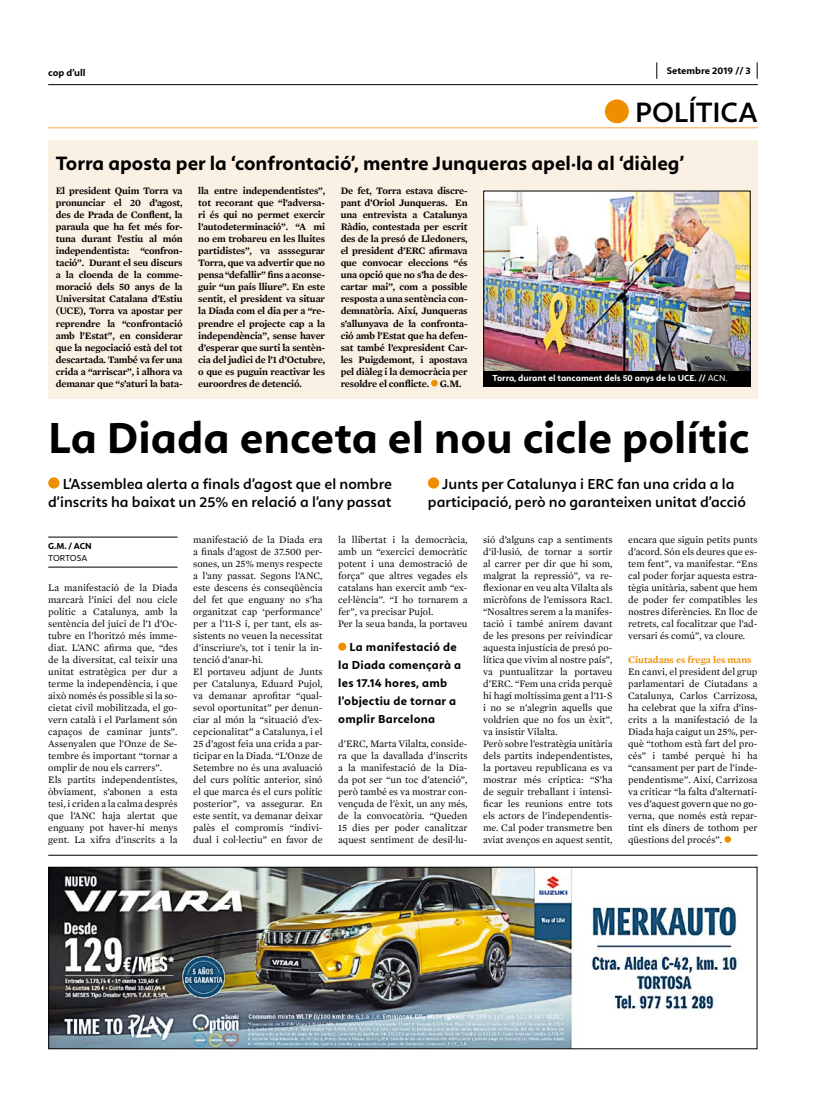
<style>
.page{position:relative;width:820px;height:1106px;background:#fff}
.page>*{position:absolute;margin:0;border:0;box-sizing:border-box;transform-origin:0 0}
.t1{font:700 45px "Calima";color:#000}
.t2{font:600 29px "Calima";letter-spacing:-.005em;color:#000}
.t3{font:700 20px "Calima";color:#000}
.t4{font:600 15px/18px "Calima";color:#000;text-align:right}
.t5{font:700 12px/18px "Calima";letter-spacing:.02em;color:#000}
.t6{font:10px/12px "Mercury Text G1";color:#000}
.t7{font:600 10px/12px "Mercury Text G1";letter-spacing:-.015em;color:#000;text-align:justify}
.t8{font:700 10px "Calima";color:#000}
.t9{font:600 10px "Mercury Text G1";color:#ef8f00}
.t10{font:700 9px "Calima";color:#fff}
.t11{font:700 9px "Calima";color:#000}
.t12{font:9px "Calima";letter-spacing:-.015em;color:#000}
.s1{font-weight:400}
</style>
<div class="page">
<hr style="left:48px;top:84px;width:709px;height:1px;background:#000">
<svg style="left:656px;top:62px;width:1px;height:17px"></svg>
<svg style="left:756px;top:62px;width:1px;height:17px"></svg>
<div style="left:48px;top:477px;width:11px;height:11px;background:#ef8f00;border-radius:50%"></div>
<div style="left:428px;top:477px;width:11px;height:11px;background:#ef8f00;border-radius:50%"></div>
<hr style="left:48px;top:127px;width:709px;height:1px;background:#f4ab47">
<div style="left:604px;top:99px;width:24px;height:24px;background:#ef8f00;border-radius:50%"></div>
<hr style="left:48px;top:854px;width:709px;height:1px;background:#000">
<div style="left:48px;top:140px;width:709px;height:258px;background:#fbf0e4"></div>
<svg style="left:431px;top:380px;width:6px;height:6px"></svg>
<img style="left:50px;top:868px;width:687px;height:179px">
<div style="left:48px;top:866px;width:709px;height:183px;border:1px solid #000"></div>
<img style="left:485px;top:192px;width:263px;height:179px">
<div style="left:483px;top:190px;width:267px;height:196px;border:1px solid #000"></div>
<svg style="left:724px;top:836px;width:6px;height:6px"></svg>
<hr style="left:48px;top:566px;width:129px;height:1px;background:#000">
<hr style="left:48px;top:536px;width:129px;height:1px;background:#000">
<div style="left:483px;top:371px;width:267px;height:15px;background:#000"></div>
<div style="left:338px;top:642px;width:8px;height:8px;background:#ef8f00;border-radius:50%"></div>
<p class="t8" style="left:48px;top:67px;width:39px">cop d’ull</p>
<p class="t8" style="left:666px;top:65px;width:85px">Setembre 2019 // 3</p>
<h2 class="t2" style="left:635px;top:96px;width:124px">POLÍTICA</h2>
<h3 class="t3" style="left:56px;top:152px;width:629px">Torra aposta per la ‘confrontació’, mentre Junqueras apel·la al ‘diàleg’</h3>
<p class="t7" style="left:56px;top:185px;width:128px">El president Quim Torra va pronunciar el 20 d’agost, des de Prada de Conflent, la paraula que ha fet més for&shy;tuna durant l’estiu al món independentista: “confron&shy;tació”. Durant el seu discurs a la cloenda de la comme&shy;moració dels 50 anys de la Universitat Catalana d’Estiu (UCE), Torra va apostar per reprendre la “confrontació amb l’Estat”, en considerar que la negociació està del tot descartada. També va fer una crida a “arriscar”, i alhora va demanar que “s’aturi la bata-</p>
<p class="t7" style="left:198px;top:185px;width:128px">lla entre independentistes”, tot recorant que “l’adversa&shy;ri és qui no permet exercir l’autodeterminació”. “A mi no em trobareu en les lluites partidistes”, va asssegurar Torra, que va advertir que no pensa “defallir” fins a aconse&shy;guir “un país lliure”. En este sentit, el president va situar la Diada com el dia per a “re&shy;prendre el projecte cap a la independència”, sense haver d’esperar que surti la sentèn&shy;cia del judici de l’1 d’Octubre, o que es puguin reactivar les euroordres de detenció.</p>
<p class="t7" style="left:340px;top:185px;width:128px">De fet, Torra estava discre&shy;pant d’Oriol Junqueras. En una entrevista a Catalunya Ràdio, contestada per escrit des de la presó de Lledoners, el president d’ERC afirmava que convocar eleccions “és una opció que no s’ha de des&shy;cartar mai”, com a possible resposta a una sentència con&shy;demnatòria. Així, Junqueras s’allunyava de la confronta&shy;ció amb l’Estat que ha defen&shy;sat també l’expresident Car&shy;les Puigdemont, i apostava pel diàleg i la democràcia per resoldre el conflicte. G.M.</p>
<h1 class="t1" style="left:48px;top:412px;width:702px">La Diada enceta el nou cicle polític</h1>
<p class="t10" style="left:492px;top:373px;width:236px">Torra, durant el tancament dels 50 anys de la UCE. // <span class="s1">ACN.</span></p>
<h3 class="t4" style="left:48px;top:474px;width:345px">L’Assemblea alerta a finals d’agost que el nombre d’inscrits ha baixat un 25% en relació a l’any passat</h3>
<h3 class="t4" style="left:428px;top:474px;width:319px;text-align:center">Junts per Catalunya i ERC fan una crida a la participació, però no garanteixen unitat d’acció</h3>
<p class="t11" style="left:48px;top:540px;width:45px">G.M. / ACN</p>
<p class="t12" style="left:48px;top:552px;width:41px">TORTOSA</p>
<p class="t6" style="left:48px;top:581px;width:131px">La manifestació de la Diada marcarà l’inici del nou cicle polític a Catalunya, amb la sentència del juici de l’1 d’Oc&shy;tubre en l’horitzó més imme&shy;diat. L’ANC afirma que, “des de la diversitat, cal teixir una unitat estratègica per dur a terme la independència, i que això només és possible si la so&shy;cietat civil mobilitzada, el go&shy;vern català i el Parlament són capaços de caminar junts”.<br>Assenyalen que l’Onze de Se&shy;tembre és important “tornar a omplir de nou els carrers”.<br>Els partits independentistes, òbviament, s’abonen a esta tesi, i criden a la calma després que l’ANC haja alertat que enguany pot haver-hi menys gent. La xifra d’inscrits a la</p>
<p class="t6" style="left:193px;top:533px;width:131px">manifestació de la Diada era a finals d’agost de 37.500 per&shy;sones, un 25% menys respecte a l’any passat. Segons l’ANC, este descens és conseqüència del fet que enguany no s’ha organitzat cap ‘performance’ per a l’11-S i, per tant, els as&shy;sistents no veuen la necessitat d’inscriure’s, tot i tenir la in&shy;tenció d’anar-hi.<br>El portaveu adjunt de Junts per Catalunya, Eduard Pujol, va demanar aprofitar “qual&shy;sevol oportunitat” per denun&shy;ciar al món la “situació d’ex&shy;cepcionalitat” a Catalunya, i el<br>25 d’agost feia una crida a par&shy;ticipar en la Diada. “L’Onze de<br>Setembre no és una avaluació del curs polític anterior, sinó el que marca és el curs polític posterior”, va assegurar. En este sentit, va demanar deixar palès el compromís “indivi&shy;dual i col·lectiu” en favor de</p>
<p class="t6" style="left:338px;top:533px;width:131px">la llibertat i la democràcia, amb un “exercici democràtic potent i una demostració de força” que altres vegades els catalans han exercit amb “ex&shy;cel·lència”. “I ho tornarem a fer”, va precisar Pujol.<br>Per la seua banda, la portaveu</p>
<p class="t5" style="left:338px;top:637px;width:124px;text-indent:11px">La manifestació de la Diada començarà a les 17.14 hores, amb l’objectiu de tornar a omplir Barcelona</p>
<p class="t6" style="left:338px;top:737px;width:131px;text-align:justify">d’ERC, Marta Vilalta, conside&shy;ra que la davallada d’inscrits a la manifestació de la Dia&shy;da pot ser “un toc d’atenció”, però també es va mostrar con&shy;vençuda de l’èxit, un any més, de la convocatòria. “Queden 15 dies per poder canalitzar aquest sentiment de desil·lu-</p>
<p class="t6" style="left:483px;top:533px;width:131px">sió d’alguns cap a sentiments d’il·lusió, de tornar a sortir al carrer per dir que hi som, malgrat la repressió”, va re&shy;flexionar en veu alta Vilalta als micròfons de l’emissora Rac1. “Nosaltres serem a la manifes&shy;tació i també anirem davant de les presons per reivindicar aquesta injustícia de presó po&shy;lítica que vivim al nostre país”, va puntualitzar la portaveu d’ERC. “Fem una crida perquè hi hagi moltíssima gent a l’11-S i no se n’alegrin aquells que voldrien que no fos un èxit”, va insistir Vilalta.<br>Però sobre l’estratègia unitària dels partits independentistes, la portaveu republicana es va mostrar més críptica: “S’ha de seguir treballant i intensi&shy;ficar les reunions entre tots els actors de l’independentis&shy;me. Cal poder transmetre ben aviat avenços en aquest sentit,</p>
<p class="t6" style="left:628px;top:533px;width:131px;text-align:justify">encara que siguin petits punts d’acord. Són els deures que es&shy;tem fent”, va manifestar. “Ens cal poder forjar aquesta estra&shy;tègia unitària, sabent que hem de poder fer compatibles les nostres diferències. En lloc de retrets, cal focalitzar que l’ad&shy;versari és comú”, va cloure.</p>
<p class="t9" style="left:628px;top:653px;width:125px">Ciutadans es frega les mans</p>
<p class="t6" style="left:628px;top:665px;width:131px;text-align:justify">En canvi, el president del grup parlamentari de Ciutadans a Catalunya, Carlos Carrizosa, ha celebrat que la xifra d’ins&shy;crits a la manifestació de la Diada haja caigut un 25%, per&shy;què “tothom està fart del pro&shy;cés” i també perquè hi ha “cansament per part de l’inde&shy;pendentisme”. Així, Carrizosa va criticar “la falta d’alternati&shy;ves d’aquest govern que no go&shy;verna, que només està repar&shy;tint els diners de tothom per qüestions del procés”.</p>
</div>
